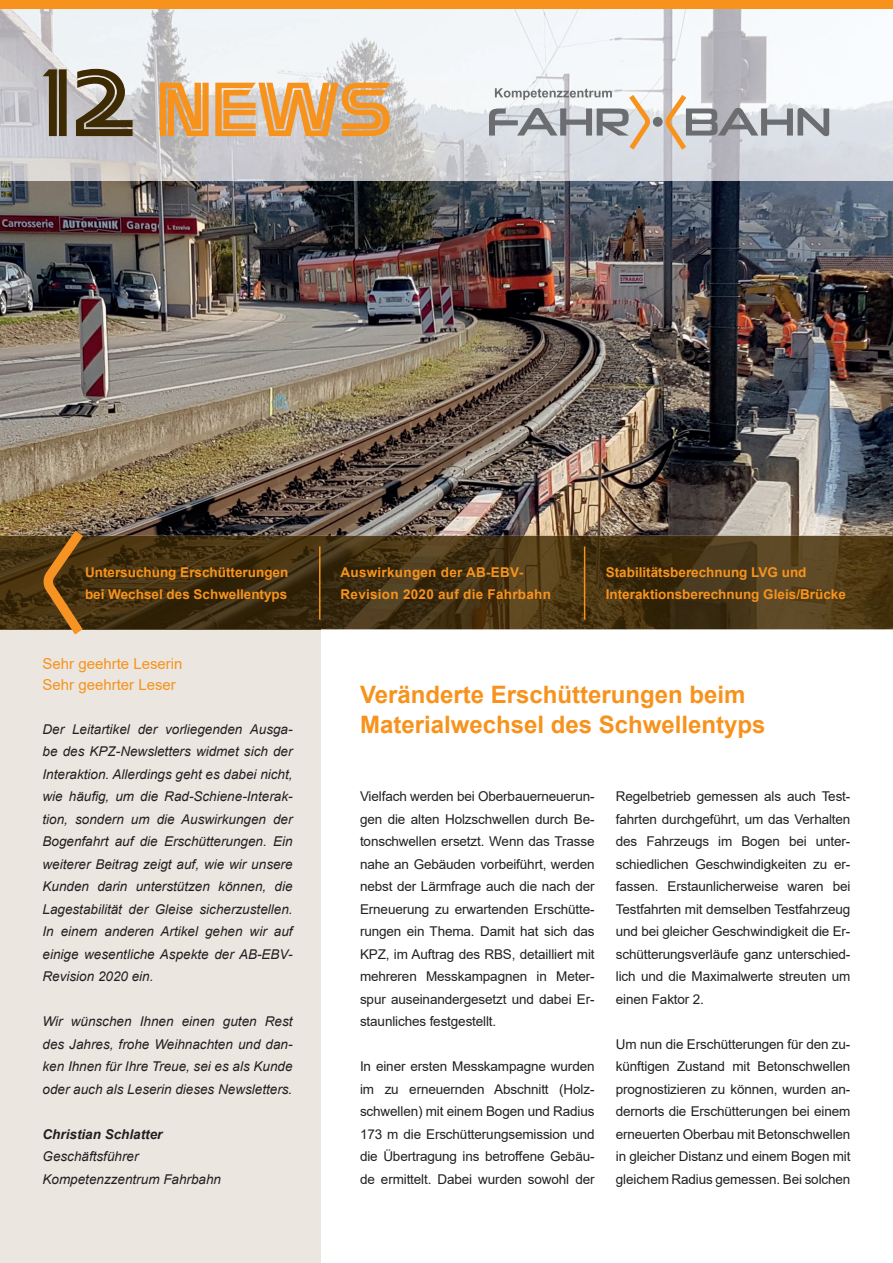
<style>
.page{position:relative;width:893px;height:1263px;background:#fff}
.page>*{position:absolute;margin:0;border:0;box-sizing:border-box;transform-origin:0 0}
.t1{font:66.75px "Battlestar";color:#f7931d}
.t2{font:700 24px/30px "Arial";color:#f7931d}
.t3{font:15px/21px "Arial";color:#f7931d}
.t4{font:13.5px/22.5px "Arial";letter-spacing:-.01em;color:#231f20;text-align:justify}
.t5{font:italic 13.5px/22.5px "Arial";color:#231f20;text-align:justify}
.t6{font:700 13.5px/22.5px "Arial";color:#f7931d}
.t7{font:700 13.5px/22.5px "Arial";letter-spacing:.02em;color:#f7931d}
.t8{font:italic 700 13.5px "Arial";color:#231f20}
.s1{font-size:83.4px;color:#3e2b03}
</style>
<div class="page">
<img style="left:0;top:181px;width:893px;height:448px">
<img style="left:0;top:9px;width:893px;height:172px">
<div style="left:0;top:629px;width:320px;height:634px;background:#ebe6e0"></div>
<hr style="left:0;top:629px;width:320px;height:1px;background:#614d2b">
<hr style="left:319px;top:546px;width:1px;height:74px;background:#f7931d">
<hr style="left:584px;top:546px;width:1px;height:74px;background:#f7931d">
<svg style="left:44px;top:531px;width:39px;height:103px;background:#7d541f"></svg>
<div style="left:0;top:0;width:893px;height:9px;background:#f7931d"></div>
<div style="left:653px;top:117px;width:10px;height:10px;background:#6c6d70;border-radius:50%"></div>
<svg style="left:665px;top:95px;width:164px;height:55px;background:#c2c0c1"></svg>
<svg style="left:489px;top:88px;width:161px;height:62px"></svg>
<h1 class="t1" style="left:49px;top:82px;width:346px"><span class="s1">12</span> NEWS</h1>
<p class="t6" style="left:85px;top:561px;width:205px">Untersuchung Erschütterungen bei Wechsel des Schwellentyps</p>
<p class="t7" style="left:341px;top:561px;width:212px">Auswirkungen der AB-EBV-<br>Revision 2020 auf die Fahrbahn</p>
<p class="t6" style="left:606px;top:561px;width:242px">Stabilitätsberechnung LVG und<br>Interaktionsberechnung Gleis/Brücke</p>
<p class="t3" style="left:43px;top:653px;width:142px">Sehr geehrte Leserin<br>Sehr geehrter Leser</p>
<p class="t5" style="left:43px;top:718px;width:252px">Der Leitartikel der vorliegenden Ausga&shy;be des KPZ-Newsletters widmet sich der Interaktion. Allerdings geht es dabei nicht, wie häufig, um die Rad-Schiene-Interak&shy;tion, sondern um die Auswirkungen der Bogenfahrt auf die Erschütterungen. Ein weiterer Beitrag zeigt auf, wie wir unsere Kunden darin unterstützen können, die Lagestabilität der Gleise sicherzustellen.<br>In einem anderen Artikel gehen wir auf einige wesentliche Aspekte der AB-EBV-Revision 2020 ein.</p>
<p class="t5" style="left:43px;top:1010px;width:252px">Wir wünschen Ihnen einen guten Rest des Jahres, frohe Weihnachten und dan&shy;ken Ihnen für Ihre Treue, sei es als Kunde oder auch als Leserin dieses Newsletters.</p>
<p class="t8" style="left:43px;top:1125px;width:122px">Christian Schlatter</p>
<p class="t5" style="left:43px;top:1145px;width:180px">Geschäftsführer<br>Kompetenzzentrum Fahrbahn</p>
<h2 class="t2" style="left:360px;top:679px;width:407px">Veränderte Erschütterungen beim<br>Materialwechsel des Schwellentyps</h2>
<p class="t4" style="left:360px;top:785px;width:236px">Vielfach werden bei Oberbauerneuerun&shy;gen die alten Holzschwellen durch Be&shy;tonschwellen ersetzt. Wenn das Trasse nahe an Gebäuden vorbeiführt, werden nebst der Lärmfrage auch die nach der Erneuerung zu erwartenden Erschütte&shy;rungen ein Thema. Damit hat sich das KPZ, im Auftrag des RBS, detailliert mit mehreren Messkampagnen in Meter&shy;spur auseinandergesetzt und dabei Er&shy;staunliches festgestellt.</p>
<p class="t4" style="left:360px;top:1055px;width:236px">In einer ersten Messkampagne wurden im zu erneuernden Abschnitt (Holz&shy;schwellen) mit einem Bogen und Radius 173 m die Erschütterungsemission und die Übertragung ins betroffene Gebäu&shy;de ermittelt. Dabei wurden sowohl der</p>
<p class="t4" style="left:616px;top:785px;width:236px">Regelbetrieb gemessen als auch Test&shy;fahrten durchgeführt, um das Verhalten des Fahrzeugs im Bogen bei unter&shy;schiedlichen Geschwindigkeiten zu er&shy;fassen. Erstaunlicherweise waren bei Testfahrten mit demselben Testfahrzeug und bei gleicher Geschwindigkeit die Er&shy;schütterungsverläufe ganz unterschied&shy;lich und die Maximalwerte streuten um einen Faktor 2.</p>
<p class="t4" style="left:616px;top:1033px;width:236px">Um nun die Erschütterungen für den zu&shy;künftigen Zustand mit Betonschwellen prognostizieren zu können, wurden an&shy;dernorts die Erschütterungen bei einem erneuerten Oberbau mit Betonschwellen in gleicher Distanz und einem Bogen mit gleichem Radius gemessen. Bei solchen</p>
</div>
